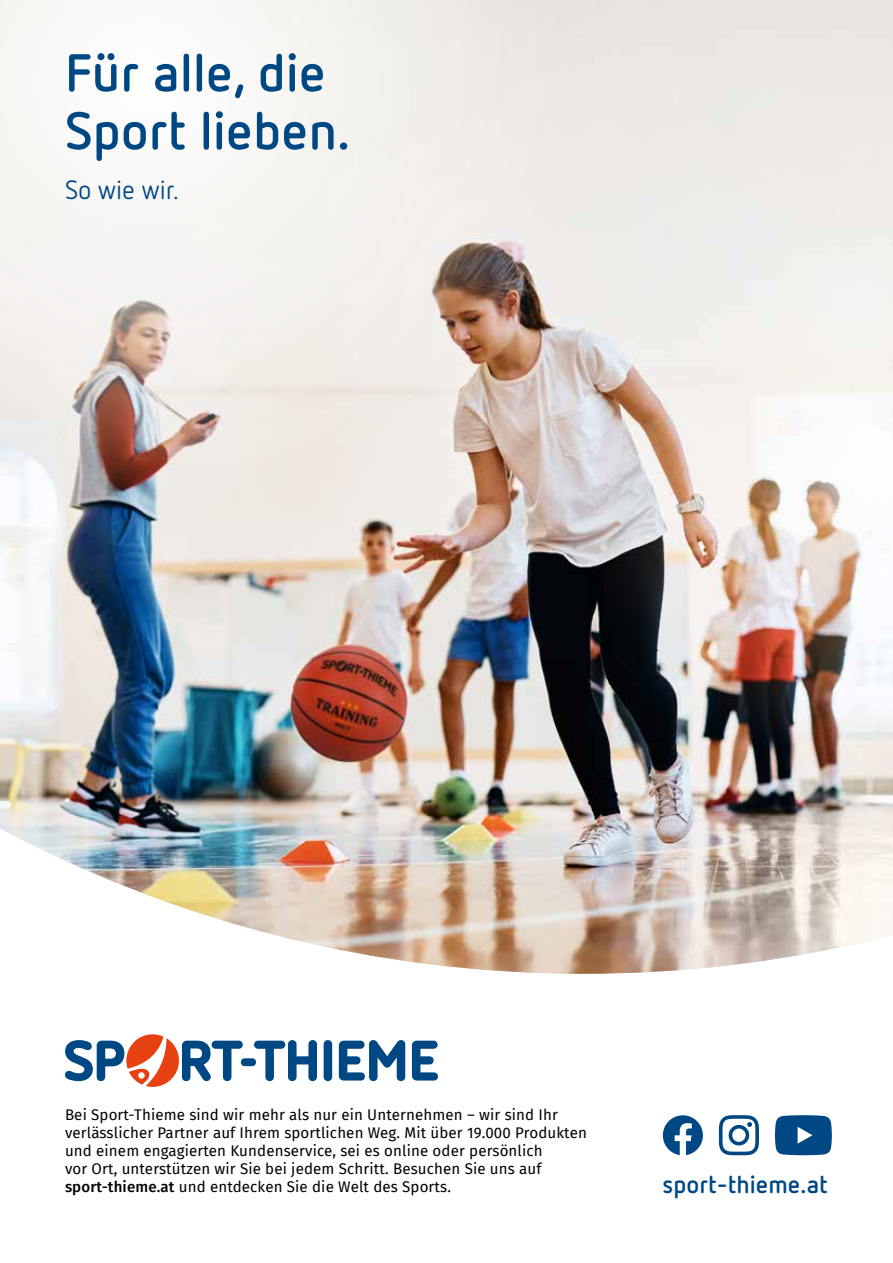
<style>
.page{position:relative;width:893px;height:1263px;background:#fff}
.page>*{position:absolute;margin:0;border:0;box-sizing:border-box;transform-origin:0 0}
.t1{font:700 52.8px/58.1px "Netto";color:#004884}
.t2{font:26.4px "Netto";color:#004884}
.t3{font:700 24.45px "Netto";color:#004884}
.t4{font:15.15px/18.1px "Fira Sans";letter-spacing:.01em;color:#000}
.s1{font-weight:500}
</style>
<div class="page">
<img style="left:0;top:0;width:893px;height:974px">
<svg style="left:0;top:0;width:704px;height:499px;fill:#f1edea"></svg>
<svg style="left:65px;top:1034px;width:373px;height:53px"></svg>
<svg style="left:775px;top:1115px;width:57px;height:40px;background:#1d5d92"></svg>
<svg style="left:719px;top:1115px;width:40px;height:40px"></svg>
<svg style="left:663px;top:1115px;width:40px;height:40px"></svg>
<h1 class="t1" style="left:65px;top:42px;width:287px">Für alle, die<br>Sport lieben.</h1>
<h2 class="t2" style="left:65px;top:173px;width:116px">So wie wir.</h2>
<p class="t4" style="left:65px;top:1105px;width:523px">Bei Sport-Thieme sind wir mehr als nur ein Unternehmen – wir sind Ihr verlässlicher Partner auf Ihrem sportlichen Weg. Mit über 19.000 Produkten und einem engagierten Kundenservice, sei es online oder persönlich<br>vor Ort, unterstützen wir Sie bei jedem Schritt. Besuchen Sie uns auf <span class="s1">sport-thieme.at</span> und entdecken Sie die Welt des Sports.</p>
<h3 class="t3" style="left:663px;top:1169px;width:167px">sport-thieme.at</h3>
</div>
